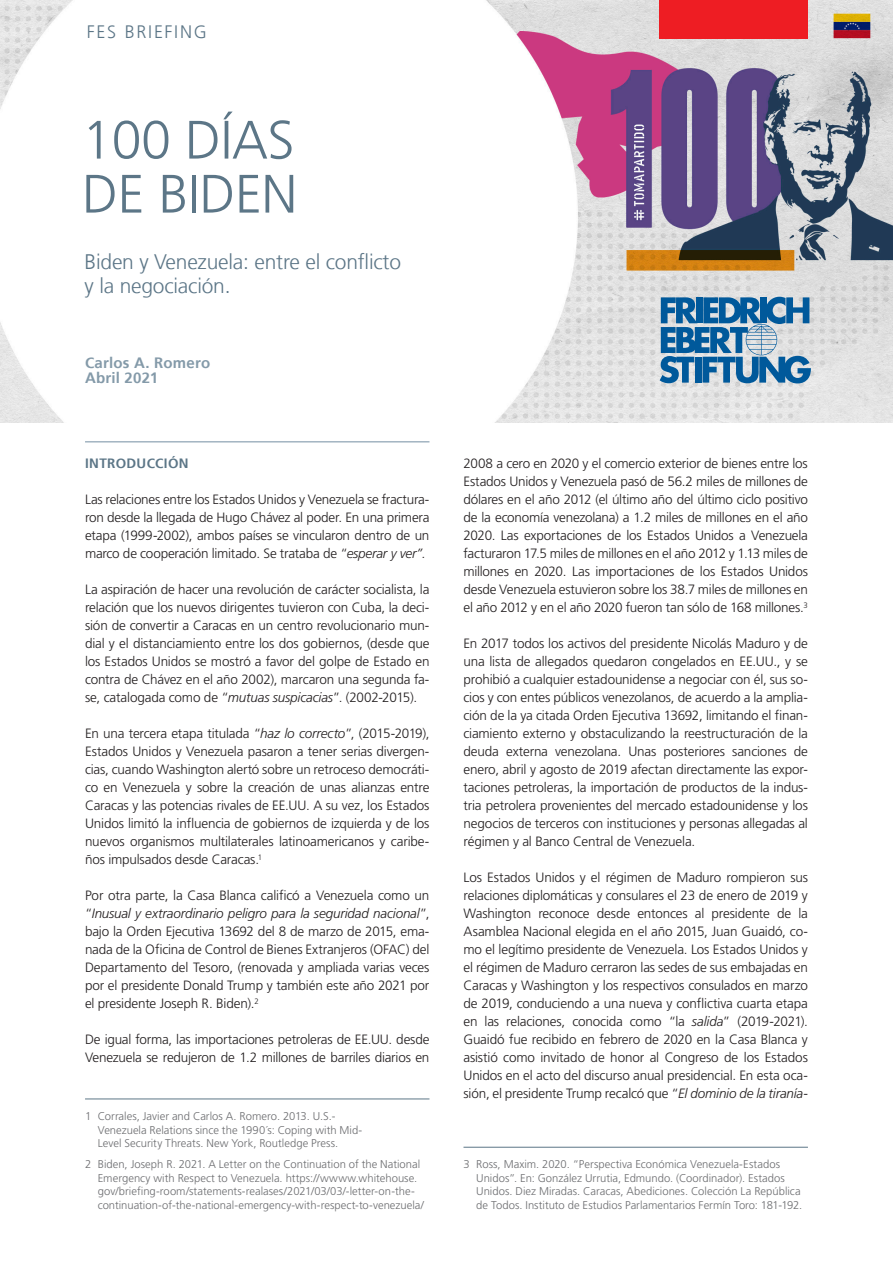
<style>
.page{position:relative;width:893px;height:1263px;background:#fff}
.page>*{position:absolute;margin:0;border:0;box-sizing:border-box;transform-origin:0 0}
.H1_Titulo{font:300 54px "Frutiger";letter-spacing:-.01em;color:#5c7687}
.H2_Subtitulo{font:300 21px "Frutiger";letter-spacing:-.01em;color:#5c7687}
.Identificador_de_fil{font:300 18px "Frutiger";letter-spacing:.095em;color:#5c7687}
.H3_Fecha_de_lanzamie{font:700 15px "Frutiger";letter-spacing:.015em;color:#849aa9}
.Justificación{font:300 13.5px/18px "Frutiger LT Pro";letter-spacing:-.015em;color:#231f20;text-align:justify}
.H4_Linea{font:700 13.5px "Frutiger";letter-spacing:.025em;color:#5c7687}
.Nota_pie_página___Ju{font:300 11.25px/13.5px "Frutiger LT Pro";color:#6c6d70}
.s1{font-style:italic}
</style>
<div class="page">
<img style="left:0;top:0;width:893px;height:423px">
<svg style="left:660px;top:297px;width:151px;height:86px;background:#6495b9"></svg>
<div style="left:659px;top:0;width:149px;height:38px;background:#ee1d23"></div>
<hr style="left:85px;top:441px;width:344px;height:1px;background:#a2b4c1">
<hr style="left:85px;top:1098px;width:344px;height:1px;background:#5c7687">
<hr style="left:463px;top:1147px;width:345px;height:1px;background:#5c7687">
<p class="Identificador_de_fil" style="left:87px;top:22px;width:122px">FES BRIEFING</p>
<p class="H1_Titulo" style="left:82px;top:109px;width:214px">100 DÍAS</p>
<p class="H1_Titulo" style="left:82px;top:163px;width:217px">DE BIDEN</p>
<p class="H2_Subtitulo" style="left:85px;top:250px;width:318px">Biden y Venezuela: entre el conflicto</p>
<p class="H2_Subtitulo" style="left:85px;top:274px;width:147px">y la negociación.</p>
<p class="H3_Fecha_de_lanzamie" style="left:85px;top:354px;width:127px">Carlos A. Romero</p>
<p class="H3_Fecha_de_lanzamie" style="left:85px;top:369px;width:75px">Abril 2021</p>
<p class="H4_Linea" style="left:85px;top:455px;width:105px">INTRODUCCIÓN</p>
<p class="Justificación" style="left:85px;top:490px;width:346px">Las relaciones entre los Estados Unidos y Venezuela se fractura&shy;ron desde la llegada de Hugo Chávez al poder. En una primera etapa (1999-2002), ambos países se vincularon dentro de un marco de cooperación limitado. Se trataba de “<span class="s1">esperar y ver”.</span></p>
<p class="Justificación" style="left:85px;top:580px;width:346px">La aspiración de hacer una revolución de carácter socialista, la relación que los nuevos dirigentes tuvieron con Cuba, la deci&shy;sión de convertir a Caracas en un centro revolucionario mun&shy;dial y el distanciamiento entre los dos gobiernos, (desde que los Estados Unidos se mostró a favor del golpe de Estado en contra de Chávez en el año 2002), marcaron una segunda fa&shy;se, catalogada como de “<span class="s1">mutuas suspicacias</span>”. (2002-2015).</p>
<p class="Justificación" style="left:85px;top:724px;width:346px">En una tercera etapa titulada “<span class="s1">haz lo correcto</span>”, (2015-2019), Estados Unidos y Venezuela pasaron a tener serias divergen&shy;cias, cuando Washington alertó sobre un retroceso democráti&shy;co en Venezuela y sobre la creación de unas alianzas entre Caracas y las potencias rivales de EE.UU. A su vez, los Estados Unidos limitó la influencia de gobiernos de izquierda y de los nuevos organismos multilaterales latinoamericanos y caribe&shy;ños impulsados desde Caracas.<sup>1</sup></p>
<p class="Justificación" style="left:85px;top:886px;width:346px">Por otra parte, la Casa Blanca calificó a Venezuela como un “<span class="s1">Inusual y extraordinario peligro para la seguridad nacional</span>”, bajo la Orden Ejecutiva 13692 del 8 de marzo de 2015, ema&shy;nada de la Oficina de Control de Bienes Extranjeros (OFAC) del Departamento del Tesoro, (renovada y ampliada varias veces por el presidente Donald Trump y también este año 2021 por el presidente Joseph R. Biden).<sup>2</sup></p>
<p class="Justificación" style="left:85px;top:1030px;width:346px">De igual forma, las importaciones petroleras de EE.UU. desde<br>Venezuela se redujeron de 1.2 millones de barriles diarios en</p>
<p class="Nota_pie_página___Ju" style="left:98px;top:1110px;width:266px;text-indent:-13px">1 Corrales, Javier and Carlos A. Romero. 2013. U.S.-<br>Venezuela Relations since the 1990´s: Coping with Mid-<br>Level Security Threats. New York, Routledge Press.</p>
<p class="Nota_pie_página___Ju" style="left:98px;top:1158px;width:328px;text-indent:-13px">2 Biden, Joseph R. 2021. A Letter on the Continuation of the National Emergency with Respect to Venezuela. https://wwww.whitehouse. gov/briefing-room/statements-realases/2021/03/03/-letter-on-the&shy;continuation-of-the-national-emergency-with-respect-to-venezuela/</p>
<p class="Justificación" style="left:463px;top:454px;width:346px">2008 a cero en 2020 y el comercio exterior de bienes entre los Estados Unidos y Venezuela pasó de 56.2 miles de millones de dólares en el año 2012 (el último año del último ciclo positivo de la economía venezolana) a 1.2 miles de millones en el año 2020. Las exportaciones de los Estados Unidos a Venezuela facturaron 17.5 miles de millones en el año 2012 y 1.13 miles de millones en 2020. Las importaciones de los Estados Unidos desde Venezuela estuvieron sobre los 38.7 miles de millones en el año 2012 y en el año 2020 fueron tan sólo de 168 millones.<sup>3</sup></p>
<p class="Justificación" style="left:463px;top:634px;width:346px">En 2017 todos los activos del presidente Nicolás Maduro y de una lista de allegados quedaron congelados en EE.UU., y se prohibió a cualquier estadounidense a negociar con él, sus so&shy;cios y con entes públicos venezolanos, de acuerdo a la amplia&shy;ción de la ya citada Orden Ejecutiva 13692, limitando el finan&shy;ciamiento externo y obstaculizando la reestructuración de la deuda externa venezolana. Unas posteriores sanciones de enero, abril y agosto de 2019 afectan directamente las expor&shy;taciones petroleras, la importación de productos de la indus&shy;tria petrolera provenientes del mercado estadounidense y los negocios de terceros con instituciones y personas allegadas al régimen y al Banco Central de Venezuela.</p>
<p class="Justificación" style="left:463px;top:868px;width:346px">Los Estados Unidos y el régimen de Maduro rompieron sus relaciones diplomáticas y consulares el 23 de enero de 2019 y Washington reconoce desde entonces al presidente de la Asamblea Nacional elegida en el año 2015, Juan Guaidó, co&shy;mo el legítimo presidente de Venezuela. Los Estados Unidos y el régimen de Maduro cerraron las sedes de sus embajadas en Caracas y Washington y los respectivos consulados en marzo de 2019, conduciendo a una nueva y conflictiva cuarta etapa en las relaciones, conocida como “la <span class="s1">salida</span>” (2019-2021).<br>Guaidó fue recibido en febrero de 2020 en la Casa Blanca y asistió como invitado de honor al Congreso de los Estados Unidos en el acto del discurso anual presidencial. En esta oca&shy;sión, el presidente Trump recalcó que “<span class="s1">El dominio de la tiranía-</span></p>
<p class="Nota_pie_página___Ju" style="left:476px;top:1158px;width:328px;text-indent:-13px">3 Ross, Maxim. 2020. “Perspectiva Económica Venezuela-Estados Unidos”. En: González Urrutia, Edmundo. (Coordinador). Estados Unidos. Diez Miradas. Caracas, Abediciones. Colección La República de Todos. Instituto de Estudios Parlamentarios Fermín Toro: 181-192.</p>
</div>
